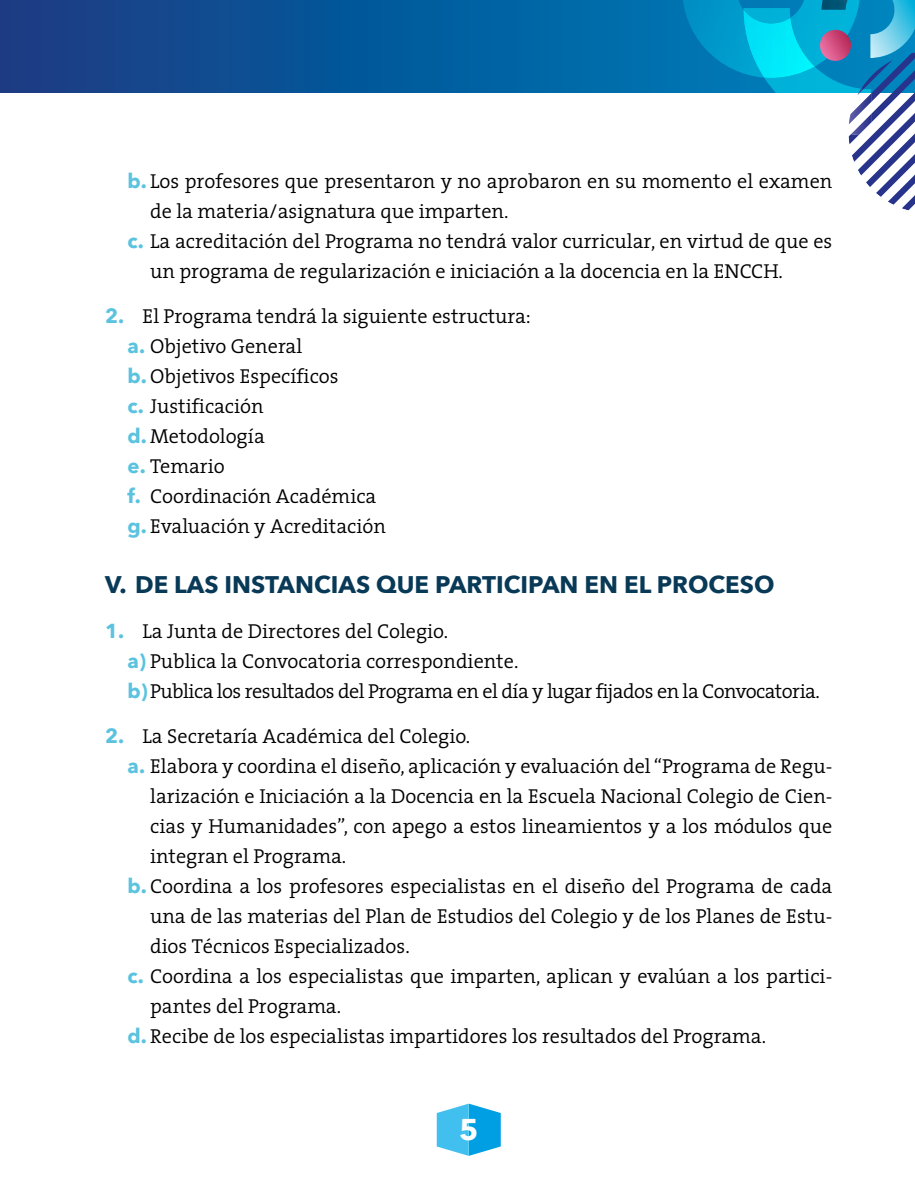
<style>
.page{position:relative;width:915px;height:1191px;background:#fff}
.page>*{position:absolute;margin:0;border:0;box-sizing:border-box;transform-origin:0 0}
.t1{font:700 30px "Avenir Next";color:#fff}
.t2{font:700 24px "Avenir Next";color:#083957}
.t3{font:300 20.25px/30px "The Serif";color:#000}
.t4{font:300 20.25px/30px "The Serif";letter-spacing:-.02em;color:#000}
.s1{font-family:"Avenir Next";font-weight:700;color:#5bc3df}
</style>
<div class="page">
<svg style="left:0;top:0;width:743px;height:92px;background:#095699"></svg>
<svg style="left:436px;top:1103px;width:64px;height:52px"></svg>
<img style="left:682px;top:0;width:136px;height:78px">
<img style="left:743px;top:8px;width:75px;height:85px">
<img style="left:743px;top:10px;width:71px;height:68px">
<svg style="left:818px;top:0;width:96px;height:210px"></svg>
<img style="left:850px;top:114px;width:20px;height:21px">
<p class="t3" style="left:128px;top:165px;width:706px"><span class="s1">b.</span> Los profesores que presentaron y no aprobaron en su momento el examen</p>
<p class="t3" style="left:150px;top:195px;width:360px">de la materia/asignatura que imparten.</p>
<p class="t3" style="left:128px;top:225px;width:706px"><span class="s1">c.</span> La acreditación del Programa no tendrá valor curricular, en virtud de que es</p>
<p class="t3" style="left:150px;top:255px;width:634px">un programa de regularización e iniciación a la docencia en la ENCCH.</p>
<p class="t3" style="left:128px;top:300px;width:405px;text-indent:-22px"><span class="s1">2.</span> El Programa tendrá la siguiente estructura: <span class="s1">a.</span> Objetivo General<br><span class="s1">b.</span> Objetivos Específicos<br><span class="s1">c.</span> Justificación<br><span class="s1">d.</span>Metodología<br><span class="s1">e.</span> Temario<br><span class="s1">f.</span> Coordinación Académica<br><span class="s1">g.</span> Evaluación y Acreditación</p>
<p class="t2" style="left:105px;top:563px;width:670px">V. DE LAS INSTANCIAS QUE PARTICIPAN EN EL PROCESO</p>
<p class="t4" style="left:127px;top:615px;width:693px;text-indent:-22px"><span class="s1">1.</span> La Junta de Directores del Colegio.<br><span class="s1">a)</span> Publica la Convocatoria correspondiente.<br><span class="s1">b)</span>Publica los resultados del Programa en el día y lugar fijados en la Convocatoria.</p>
<p class="t3" style="left:105px;top:720px;width:366px"><span class="s1">2.</span> La Secretaría Académica del Colegio.</p>
<p class="t3" style="left:127px;top:750px;width:706px"><span class="s1">a.</span> Elabora y coordina el diseño, aplicación y evaluación del “Programa de Regu-</p>
<p class="t3" style="left:150px;top:780px;width:683px">larización e Iniciación a la Docencia en la Escuela Nacional Colegio de Cien-</p>
<p class="t3" style="left:150px;top:810px;width:683px">cias y Humanidades”, con apego a estos lineamientos y a los módulos que</p>
<p class="t3" style="left:150px;top:840px;width:198px">integran el Programa.</p>
<p class="t3" style="left:127px;top:870px;width:706px"><span class="s1">b.</span> Coordina a los profesores especialistas en el diseño del Programa de cada</p>
<p class="t3" style="left:150px;top:900px;width:683px">una de las materias del Plan de Estudios del Colegio y de los Planes de Estu-</p>
<p class="t3" style="left:150px;top:930px;width:261px">dios Técnicos Especializados.</p>
<p class="t3" style="left:127px;top:960px;width:706px"><span class="s1">c.</span> Coordina a los especialistas que imparten, aplican y evalúan a los partici-</p>
<p class="t3" style="left:150px;top:990px;width:192px">pantes del Programa.</p>
<p class="t3" style="left:127px;top:1020px;width:639px"><span class="s1">d.</span> Recibe de los especialistas impartidores los resultados del Programa.</p>
<h1 class="t1" style="left:459px;top:1103px;width:21px">5</h1>
</div>
